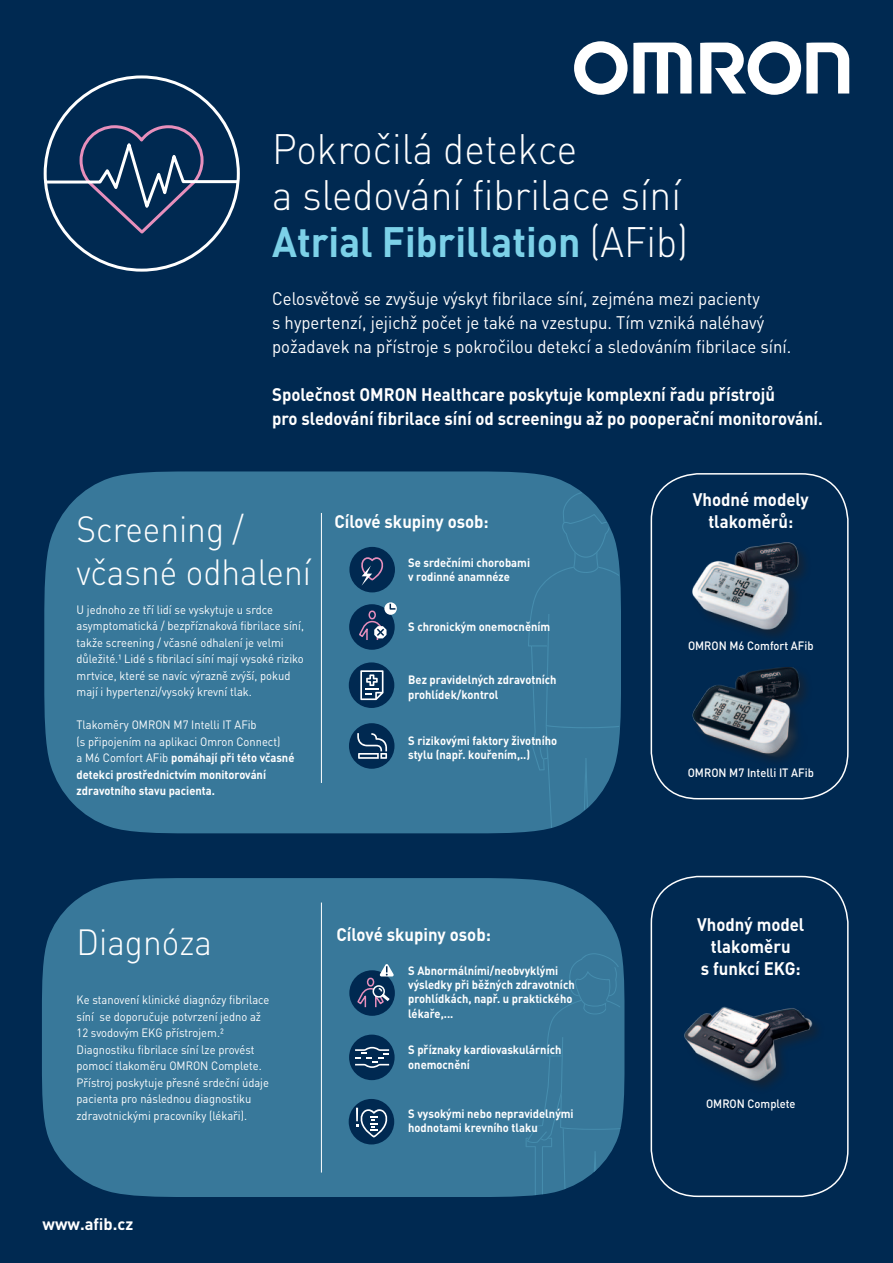
<style>
.page{position:relative;width:893px;height:1263px;background:#002951}
.page>*{position:absolute;margin:0;border:0;box-sizing:border-box;transform-origin:0 0}
.t1{font:300 42px/46.5px "DIN Pro";color:#fff;scale:.93 1}
.t2{font:300 36px/43.2px "DIN Pro";color:#fff;scale:.93 1}
.t3{font:700 18px/21.6px "DIN Pro";color:#fff;text-align:center;scale:.93 1}
.t4{font:18px/24px "DIN Pro";color:#fff;scale:.93 1}
.t5{font:700 16.5px "DIN Pro";color:#fff}
.t6{font:700 12px/14.4px "DIN Pro";color:#fff;scale:.93 1}
.t7{font:12px/16.5px "DIN Pro";color:#fff;scale:.93 1}
.t8{font:500 12px "DIN Pro";color:#fff;scale:.93 1}
.s1{font-weight:700;color:#7cd1e8}
.s2{font-weight:400}
</style>
<div class="page">
<div style="left:44px;top:471px;width:577px;height:362px;background:#38789a"></div>
<div style="left:42px;top:878px;width:582px;height:319px;background:#38789a"></div>
<svg style="left:528px;top:492px;width:91px;height:336px"></svg>
<svg style="left:526px;top:953px;width:95px;height:242px"></svg>
<div style="left:349px;top:547px;width:46px;height:45px;background:#002951;border-radius:50%"></div>
<div style="left:349px;top:604px;width:46px;height:46px;background:#002951;border-radius:50%"></div>
<div style="left:349px;top:662px;width:45px;height:46px;background:#002951;border-radius:50%"></div>
<div style="left:349px;top:723px;width:45px;height:46px;background:#002951;border-radius:50%"></div>
<div style="left:349px;top:970px;width:46px;height:46px;background:#002951;border-radius:50%"></div>
<div style="left:349px;top:1099px;width:45px;height:45px;background:#002951;border-radius:50%"></div>
<div style="left:349px;top:1034px;width:46px;height:46px;background:#002951;border-radius:50%"></div>
<div style="left:606px;top:967px;width:14px;height:141px;background:#38789a"></div>
<img style="left:606px;top:1000px;width:14px;height:8px">
<img style="left:606px;top:967px;width:3px;height:12px">
<img style="left:609px;top:967px;width:8px;height:29px">
<img style="left:606px;top:979px;width:4px;height:22px">
<hr style="left:321px;top:513px;width:1px;height:270px;background:#fff">
<hr style="left:321px;top:902px;width:1px;height:270px;background:#fff">
<svg style="left:355px;top:1047px;width:34px;height:21px"></svg>
<svg style="left:357px;top:733px;width:30px;height:26px"></svg>
<svg style="left:360px;top:670px;width:23px;height:30px"></svg>
<svg style="left:361px;top:557px;width:23px;height:29px"></svg>
<svg style="left:384px;top:602px;width:13px;height:13px"></svg>
<svg style="left:389px;top:602px;width:8px;height:8px"></svg>
<svg style="left:356px;top:1108px;width:32px;height:29px"></svg>
<div style="left:367px;top:978px;width:7px;height:8px;border:2px solid #e78fbc;border-radius:50%"></div>
<div style="left:368px;top:610px;width:8px;height:9px;border:2px solid #e78fbc;border-radius:50%"></div>
<div style="left:372px;top:985px;width:13px;height:13px;border:2px solid #fff;border-radius:50%"></div>
<svg style="left:357px;top:987px;width:34px;height:22px"></svg>
<svg style="left:379px;top:964px;width:15px;height:12px"></svg>
<svg style="left:359px;top:620px;width:28px;height:20px"></svg>
<svg style="left:43px;top:124px;width:197px;height:115px"></svg>
<svg style="left:574px;top:41px;width:117px;height:54px"></svg>
<svg style="left:700px;top:41px;width:149px;height:54px"></svg>
<div style="left:651px;top:473px;width:198px;height:326px;border:2px solid #fff;border-radius:47px"></div>
<div style="left:651px;top:876px;width:198px;height:321px;border:2px solid #fff;border-radius:47px"></div>
<img style="left:692px;top:542px;width:113px;height:90px">
<img style="left:692px;top:668px;width:112px;height:91px">
<img style="left:684px;top:1006px;width:130px;height:80px">
<h1 class="t1" style="left:272px;top:124px;width:449px">Pokročilá detekce<br>a sledování fibrilace síní<br><span class="s1">Atrial Fibrillation</span> (AFib)</h1>
<h3 class="t4" style="left:272px;top:286px;width:560px">Celosvětově se zvyšuje výskyt fibrilace síní, zejména mezi pacienty<br>s hypertenzí, jejichž počet je také na vzestupu. Tím vzniká naléhavý požadavek na přístroje s pokročilou detekcí a sledováním fibrilace síní.</h3>
<h3 class="t3" style="left:272px;top:382px;width:594px;line-height:24px;text-align:left">Společnost OMRON Healthcare poskytuje komplexní řadu přístrojů<br>pro sledování fibrilace síní od screeningu až po pooperační monitorování.</h3>
<h2 class="t2" style="left:77px;top:505px;width:254px">Screening / včasné odhalení</h2>
<p class="t7" style="left:77px;top:601px;width:246px">U jednoho ze tří lidí se vyskytuje u srdce asymptomatická / bezpříznaková fibrilace síní, takže screening / včasné odhalení je velmi důležité.¹ Lidé s fibrilací síní mají vysoké riziko mrtvice, které se navíc výrazně zvýší, pokud mají i hypertenzi/vysoký krevní tlak.</p>
<p class="t6" style="left:77px;top:716px;width:236px;line-height:16.5px"><span class="s2">Tlakoměry OMRON M7 Intelli IT AFib<br>(s připojením na aplikaci Omron Connect)<br>a M6 Comfort AFib</span> pomáhají při této včasné detekci prostřednictvím monitorování zdravotního stavu pacienta.</p>
<h3 class="t3" style="left:334px;top:510px;width:167px">Cílové skupiny osob:</h3>
<p class="t6" style="left:408px;top:554px;width:133px">Se srdečními chorobami v rodinné anamnéze</p>
<p class="t6" style="left:408px;top:619px;width:154px">S chronickým onemocněním</p>
<p class="t6" style="left:408px;top:672px;width:161px">Bez pravidelných zdravotních prohlídek/kontrol</p>
<p class="t6" style="left:408px;top:732px;width:162px">S rizikovými faktory životního stylu (např. kouřením,..)</p>
<h2 class="t2" style="left:77px;top:918px;width:147px">Diagnóza</h2>
<p class="t7" style="left:77px;top:991px;width:209px">Ke stanovení klinické diagnózy fibrilace síní se doporučuje potvrzení jedno až 12 svodovým EKG přístrojem.²<br>Diagnostiku fibrilace síní lze provést pomocí tlakoměru OMRON Complete.<br>Přístroj poskytuje přesné srdeční údaje pacienta pro následnou diagnostiku zdravotnickými pracovníky (lékaři).</p>
<h3 class="t5" style="left:43px;top:1213px;width:92px">www.afib.cz</h3>
<h3 class="t3" style="left:337px;top:923px;width:167px">Cílové skupiny osob:</h3>
<p class="t6" style="left:408px;top:962px;width:181px">S Abnormálními/neobvyklými výsledky při běžných zdravotních prohlídkách, např. u praktického lékaře,...</p>
<p class="t6" style="left:408px;top:1042px;width:166px">S příznaky kardiovaskulárních onemocnění</p>
<p class="t6" style="left:408px;top:1105px;width:179px">S vysokými nebo nepravidelnými hodnotami krevního tlaku</p>
<h3 class="t3" style="left:693px;top:488px;width:126px">Vhodné modely tlakoměrů:</h3>
<p class="t8" style="left:688px;top:637px;width:136px">OMRON M6 Comfort AFib</p>
<p class="t8" style="left:688px;top:764px;width:137px">OMRON M7 Intelli IT AFib</p>
<h3 class="t3" style="left:697px;top:913px;width:117px">Vhodný model tlakoměru<br>s funkcí EKG:</h3>
<p class="t8" style="left:706px;top:1096px;width:98px">OMRON Complete</p>
</div>
